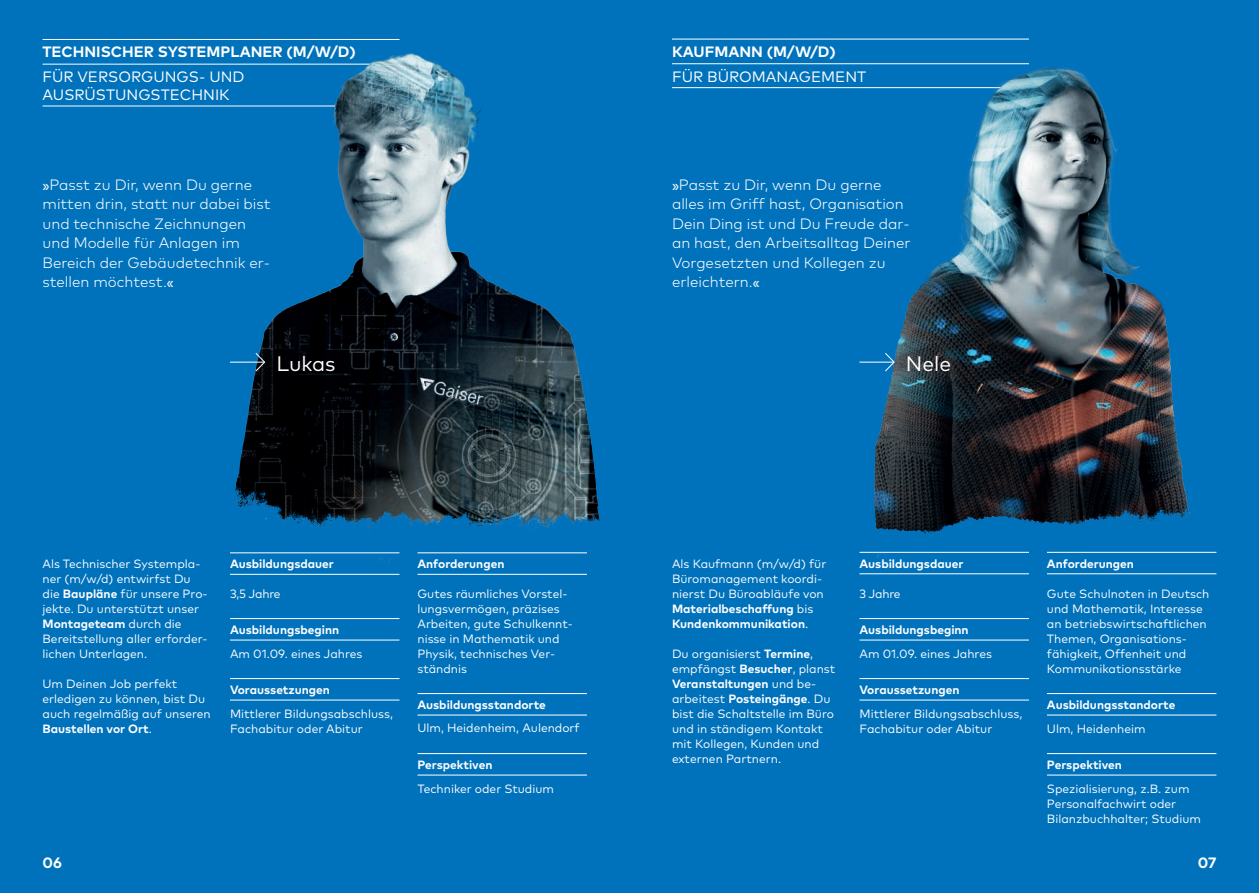
<style>
.page{position:relative;width:1259px;height:893px;background:#0072bc}
.page>*{position:absolute;margin:0;border:0;box-sizing:border-box;transform-origin:0 0}
.t1{font:21px "Mark OT";color:#fff}
.t2{font:300 15px/19.5px "Mark OT";color:#fff}
.t3{font:15px/18px "Mark OT";color:#fff}
.t4{font:700 15px "Mark OT";color:#fff}
.t5{font:12px/15px "Mark OT";color:#fff}
.t6{font:700 12px "Mark OT";color:#fff}
.s1{font-family:"Amplitude";font-weight:400}
.s2{font-weight:700}
</style>
<div class="page">
<hr style="left:43px;top:39px;width:356px;height:1px;background:#fff">
<hr style="left:43px;top:64px;width:356px;height:1px;background:#fff">
<hr style="left:43px;top:106px;width:356px;height:1px;background:#fff">
<hr style="left:672px;top:39px;width:357px;height:1px;background:#fff">
<hr style="left:672px;top:63px;width:357px;height:1px;background:#fff">
<hr style="left:672px;top:87px;width:357px;height:1px;background:#fff">
<hr style="left:1047px;top:753px;width:169px;height:1px;background:#fff">
<hr style="left:1047px;top:775px;width:169px;height:1px;background:#fff">
<img style="left:136px;top:39px;width:464px;height:737px">
<img style="left:777px;top:38px;width:440px;height:678px">
<hr style="left:859px;top:362px;width:34px;height:1px;background:#fff">
<svg style="left:884px;top:352px;width:11px;height:20px"></svg>
<hr style="left:230px;top:362px;width:34px;height:1px;background:#fff">
<svg style="left:255px;top:352px;width:11px;height:20px"></svg>
<p class="t4" style="left:43px;top:42px;width:315px">TECHNISCHER SYSTEMPLANER (M/W/D)</p>
<p class="t3" style="left:43px;top:68px;width:203px">FÜR VERSORGUNGS- UND<br>AUSRÜSTUNGSTECHNIK</p>
<p class="t2" style="left:43px;top:175px;width:229px"><span class="s1">»</span>Passt zu Dir, wenn Du gerne mitten drin, statt nur dabei bist und technische Zeichnungen und Modelle für Anlagen im<br>Bereich der Gebäudetechnik er&shy;stellen möchtest.<span class="s1">«</span></p>
<p class="t4" style="left:672px;top:42px;width:165px">KAUFMANN (M/W/D)</p>
<p class="t3" style="left:672px;top:67px;width:196px">FÜR BÜROMANAGEMENT</p>
<p class="t2" style="left:672px;top:174px;width:240px"><span class="s1">»</span>Passt zu Dir, wenn Du gerne alles im Griff hast, Organisation<br>Dein Ding ist und Du Freude dar&shy;an hast, den Arbeitsalltag Deiner<br>Vorgesetzten und Kollegen zu erleichtern.<span class="s1">«</span></p>
<h1 class="t1" style="left:276px;top:351px;width:61px">Lukas</h1>
<h1 class="t1" style="left:906px;top:351px;width:47px">Nele</h1>
<p class="t5" style="left:43px;top:556px;width:167px">Als Technischer Systempla&shy;ner (m/w/d) entwirfst Du die <span class="s2">Baupläne</span> für unsere Pro&shy;jekte. Du unterstützt unser<br><span class="s2">Montageteam</span> durch die<br>Bereitstellung aller erforder&shy;lichen Unterlagen.</p>
<p class="t5" style="left:43px;top:676px;width:170px">Um Deinen Job perfekt erledigen zu können, bist Du auch regelmäßig auf unseren<br><span class="s2">Baustellen vor Ort</span>.</p>
<p class="t6" style="left:230px;top:556px;width:105px">Ausbildungsdauer</p>
<p class="t5" style="left:230px;top:586px;width:52px">3,5 Jahre</p>
<p class="t6" style="left:230px;top:622px;width:111px">Ausbildungsbeginn</p>
<p class="t5" style="left:230px;top:646px;width:134px">Am 01.09. eines Jahres</p>
<p class="t6" style="left:230px;top:682px;width:101px">Voraussetzungen</p>
<p class="t5" style="left:230px;top:706px;width:164px">Mittlerer Bildungsabschluss,<br>Fachabitur oder Abitur</p>
<p class="t6" style="left:417px;top:556px;width:88px">Anforderungen</p>
<p class="t5" style="left:417px;top:586px;width:157px">Gutes räumliches Vorstel&shy;lungsvermögen, präzises<br>Arbeiten, gute Schulkennt&shy;nisse in Mathematik und<br>Physik, technisches Ver&shy;ständnis</p>
<p class="t6" style="left:417px;top:697px;width:130px">Ausbildungsstandorte</p>
<p class="t5" style="left:417px;top:720px;width:164px">Ulm, Heidenheim, Aulendorf</p>
<p class="t6" style="left:417px;top:757px;width:77px">Perspektiven</p>
<p class="t5" style="left:417px;top:781px;width:138px">Techniker oder Studium</p>
<p class="t5" style="left:672px;top:556px;width:156px">Als Kaufmann (m/w/d) für<br>Büromanagement koordi&shy;nierst Du Büroabläufe von<br><span class="s2">Materialbeschaffung</span> bis<br><span class="s2">Kundenkommunikation</span>.</p>
<p class="t5" style="left:672px;top:646px;width:165px">Du organisierst <span class="s2">Termine</span>, empfängst <span class="s2">Besucher</span>, planst<br><span class="s2">Veranstaltungen</span> und be&shy;arbeitest <span class="s2">Posteingänge</span>. Du bist die Schaltstelle im Büro und in ständigem Kontakt mit Kollegen, Kunden und externen Partnern.</p>
<p class="t6" style="left:859px;top:556px;width:105px">Ausbildungsdauer</p>
<p class="t5" style="left:859px;top:586px;width:43px">3 Jahre</p>
<p class="t6" style="left:859px;top:622px;width:111px">Ausbildungsbeginn</p>
<p class="t5" style="left:859px;top:646px;width:134px">Am 01.09. eines Jahres</p>
<p class="t6" style="left:859px;top:682px;width:101px">Voraussetzungen</p>
<p class="t5" style="left:859px;top:706px;width:164px">Mittlerer Bildungsabschluss,<br>Fachabitur oder Abitur</p>
<p class="t6" style="left:1047px;top:556px;width:88px">Anforderungen</p>
<p class="t5" style="left:1047px;top:586px;width:164px">Gute Schulnoten in Deutsch und Mathematik, Interesse an betriebswirtschaftlichen<br>Themen, Organisations&shy;fähigkeit, Offenheit und<br>Kommunikationsstärke</p>
<p class="t6" style="left:1047px;top:697px;width:130px">Ausbildungsstandorte</p>
<p class="t5" style="left:1047px;top:721px;width:100px">Ulm, Heidenheim</p>
<p class="t6" style="left:1047px;top:757px;width:77px">Perspektiven</p>
<p class="t5" style="left:1047px;top:781px;width:155px">Spezialisierung, z.B. zum<br>Personalfachwirt oder<br>Bilanzbuchhalter; Studium</p>
<p class="t4" style="left:43px;top:853px;width:21px">06</p>
<p class="t4" style="left:1197px;top:853px;width:20px">07</p>
</div>
